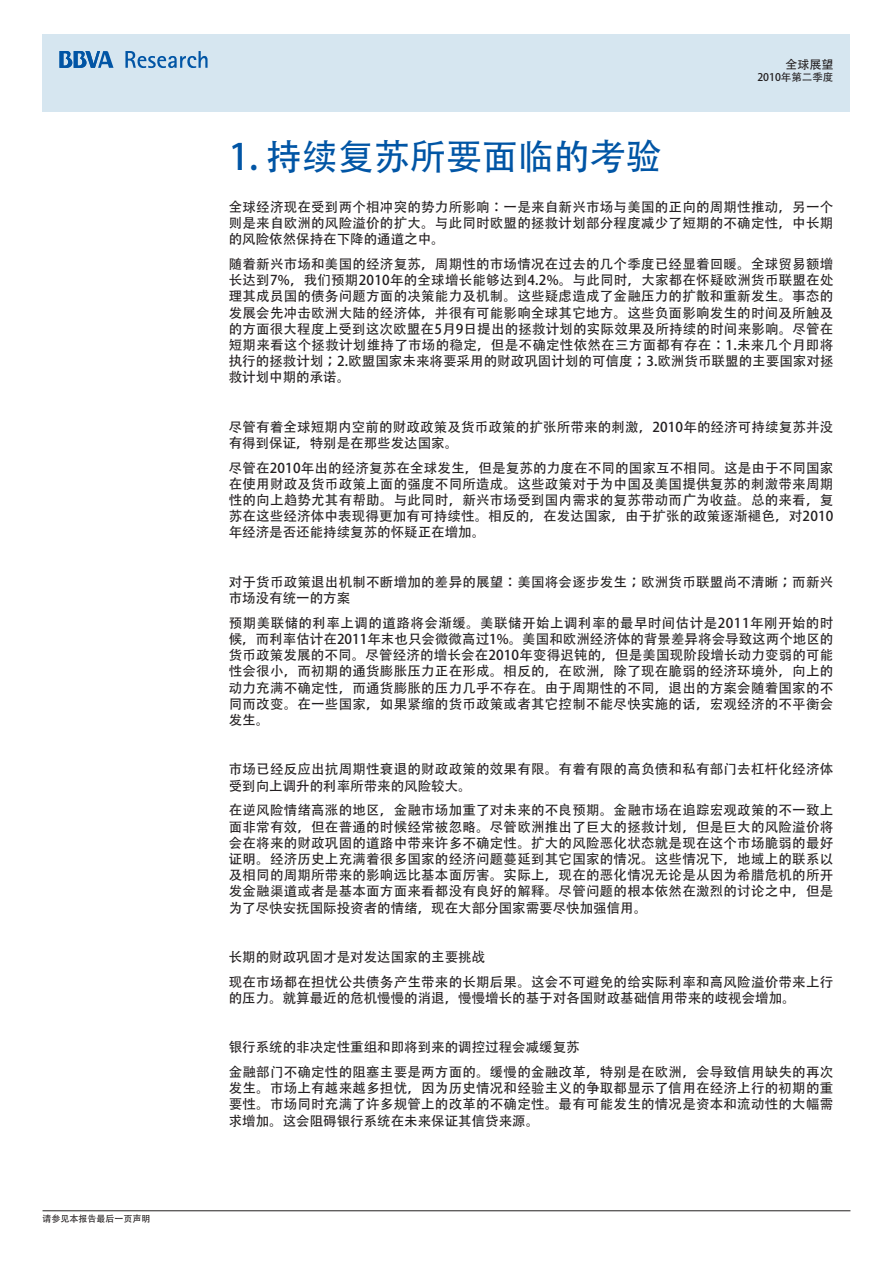
<style>
.page{position:relative;width:893px;height:1263px;background:#fff}
.page>*{position:absolute;margin:0;border:0;box-sizing:border-box;transform-origin:0 0}
.Titulo_Capitulo{font:36px "Adobe Heiti Std";color:#0155a5}
.C__de_Texto{font:13.5px/16.2px "Adobe Heiti Std";letter-spacing:.01em;color:#231f20;text-align:justify}
.t1{font:12px "Adobe Heiti Std";color:#231f20}
.t2{font:10.5px "Adobe Heiti Std";color:#231f20}
.t3{font:9px "Adobe Heiti Std";color:#231f20}
</style>
<div class="page">
<div style="left:43px;top:34px;width:807px;height:77px;background:#d6e6f0"></div>
<svg style="left:125px;top:51px;width:83px;height:17px"></svg>
<svg style="left:60px;top:51px;width:54px;height:17px"></svg>
<hr style="left:43px;top:1210px;width:807px;height:1px;background:#231f20">
<p class="t3" style="left:43px;top:1213px;width:109px">请参见本报告最后一页声明</p>
<p class="t1" style="left:785px;top:57px;width:50px">全球展望</p>
<p class="t2" style="left:757px;top:71px;width:78px">2010年第二季度</p>
<p class="Titulo_Capitulo" style="left:229px;top:135px;width:435px">1. 持续复苏所要面临的考验</p>
<p class="C__de_Texto" style="left:229px;top:199px;width:606px">全球经济现在受到两个相冲突的势力所影响：一是来自新兴市场与美国的正向的周期性推动，另一个则是来自欧洲的风险溢价的扩大。与此同时欧盟的拯救计划部分程度减少了短期的不确定性，中长期的风险依然保持在下降的通道之中。</p>
<p class="C__de_Texto" style="left:229px;top:256px;width:606px">随着新兴市场和美国的经济复苏，周期性的市场情况在过去的几个季度已经显着回暖。全球贸易额增长达到7%，我们预期2010年的全球增长能够达到4.2%。与此同时，大家都在怀疑欧洲货币联盟在处理其成员国的债务问题方面的决策能力及机制。这些疑虑造成了金融压力的扩散和重新发生。事态的发展会先冲击欧洲大陆的经济体，并很有可能影响全球其它地方。这些负面影响发生的时间及所触及的方面很大程度上受到这次欧盟在5月9日提出的拯救计划的实际效果及所持续的时间来影响。尽管在短期来看这个拯救计划维持了市场的稳定，但是不确定性依然在三方面都有存在：1.未来几个月即将执行的拯救计划；2.欧盟国家未来将要采用的财政巩固计划的可信度；3.欧洲货币联盟的主要国家对拯救计划中期的承诺。</p>
<p class="C__de_Texto" style="left:229px;top:419px;width:606px">尽管有着全球短期内空前的财政政策及货币政策的扩张所带来的刺激，2010年的经济可持续复苏并没有得到保证，特别是在那些发达国家。</p>
<p class="C__de_Texto" style="left:229px;top:460px;width:606px">尽管在2010年出的经济复苏在全球发生，但是复苏的力度在不同的国家互不相同。这是由于不同国家在使用财政及货币政策上面的强度不同所造成。这些政策对于为中国及美国提供复苏的刺激带来周期性的向上趋势尤其有帮助。与此同时，新兴市场受到国内需求的复苏带动而广为收益。总的来看，复苏在这些经济体中表现得更加有可持续性。相反的，在发达国家，由于扩张的政策逐渐褪色，对2010年经济是否还能持续复苏的怀疑正在增加。</p>
<p class="C__de_Texto" style="left:229px;top:574px;width:606px">对于货币政策退出机制不断增加的差异的展望：美国将会逐步发生；欧洲货币联盟尚不清晰；而新兴市场没有统一的方案</p>
<p class="C__de_Texto" style="left:229px;top:615px;width:606px">预期美联储的利率上调的道路将会渐缓。美联储开始上调利率的最早时间估计是2011年刚开始的时候，而利率估计在2011年末也只会微微高过1%。美国和欧洲经济体的背景差异将会导致这两个地区的货币政策发展的不同。尽管经济的增长会在2010年变得迟钝的，但是美国现阶段增长动力变弱的可能性会很小，而初期的通货膨胀压力正在形成。相反的，在欧洲，除了现在脆弱的经济环境外，向上的动力充满不确定性，而通货膨胀的压力几乎不存在。由于周期性的不同，退出的方案会随着国家的不同而改变。在一些国家，如果紧缩的货币政策或者其它控制不能尽快实施的话，宏观经济的不平衡会发生。</p>
<p class="C__de_Texto" style="left:229px;top:762px;width:606px">市场已经反应出抗周期性衰退的财政政策的效果有限。有着有限的高负债和私有部门去杠杆化经济体受到向上调升的利率所带来的风险较大。</p>
<p class="C__de_Texto" style="left:229px;top:803px;width:606px">在逆风险情绪高涨的地区，金融市场加重了对未来的不良预期。金融市场在追踪宏观政策的不一致上面非常有效，但在普通的时候经常被忽略。尽管欧洲推出了巨大的拯救计划，但是巨大的风险溢价将会在将来的财政巩固的道路中带来许多不确定性。扩大的风险恶化状态就是现在这个市场脆弱的最好证明。经济历史上充满着很多国家的经济问题蔓延到其它国家的情况。这些情况下，地域上的联系以及相同的周期所带来的影响远比基本面厉害。实际上，现在的恶化情况无论是从因为希腊危机的所开发金融渠道或者是基本面方面来看都没有良好的解释。尽管问题的根本依然在激烈的讨论之中，但是为了尽快安抚国际投资者的情绪，现在大部分国家需要尽快加强信用。</p>
<p class="C__de_Texto" style="left:229px;top:949px;width:258px">长期的财政巩固才是对发达国家的主要挑战</p>
<p class="C__de_Texto" style="left:229px;top:974px;width:606px">现在市场都在担忧公共债务产生带来的长期后果。这会不可避免的给实际利率和高风险溢价带来上行的压力。就算最近的危机慢慢的消退，慢慢增长的基于对各国财政基础信用带来的歧视会增加。</p>
<p class="C__de_Texto" style="left:229px;top:1039px;width:352px">银行系统的非决定性重组和即将到来的调控过程会减缓复苏</p>
<p class="C__de_Texto" style="left:229px;top:1064px;width:606px">金融部门不确定性的阻塞主要是两方面的。缓慢的金融改革，特别是在欧洲，会导致信用缺失的再次发生。市场上有越来越多担忧，因为历史情况和经验主义的争取都显示了信用在经济上行的初期的重要性。市场同时充满了许多规管上的改革的不确定性。最有可能发生的情况是资本和流动性的大幅需求增加。这会阻碍银行系统在未来保证其信贷来源。</p>
</div>
